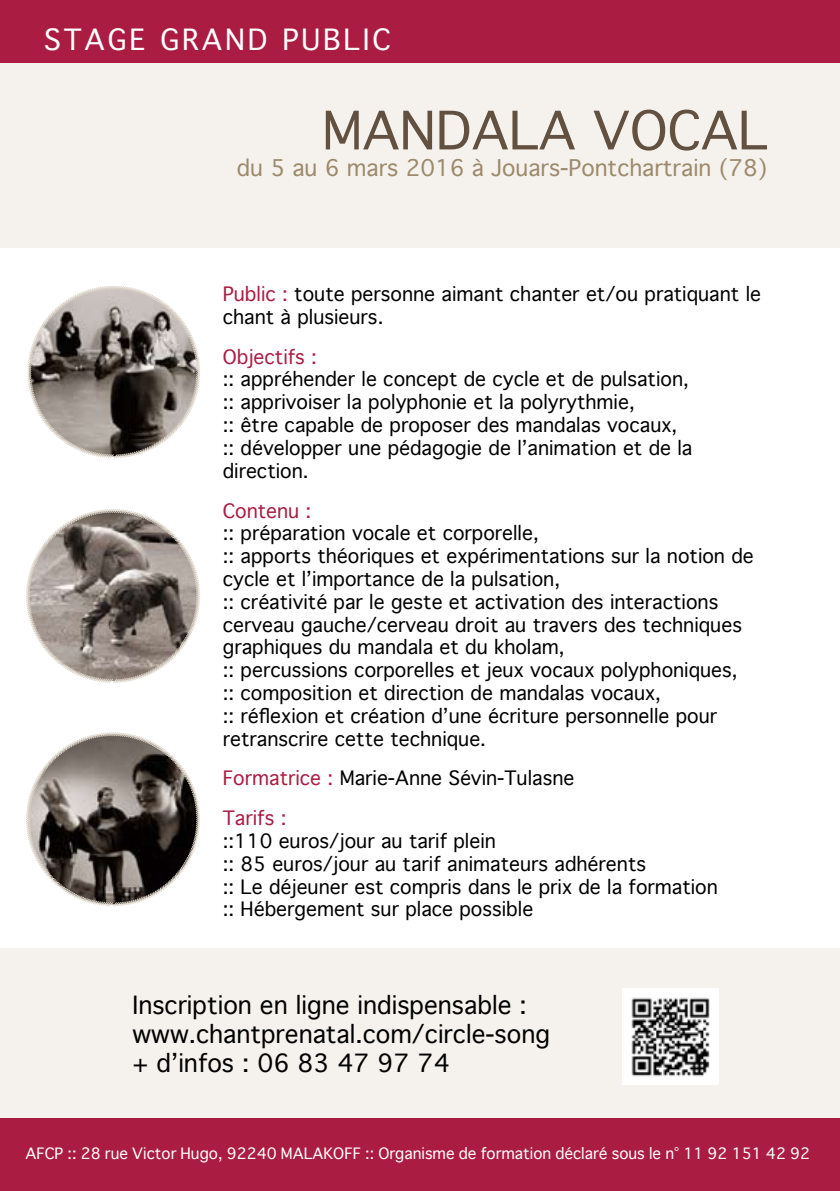
<style>
.page{position:relative;width:840px;height:1191px;background:#fff}
.page>*{position:absolute;margin:0;border:0;box-sizing:border-box;transform-origin:0 0}
.t1{font:51px "Geneva";color:#625040}
.t2{font:28px "Geneva";letter-spacing:.1em;color:#fff}
.t3{font:24px/28.8px "Geneva";color:#000}
.t4{font:22px "Geneva";color:#9d896b}
.t5{font:19px/22.8px "Geneva";color:#000}
.t6{font:19px "Geneva";color:#ab1c43}
.t7{font:15px "Geneva";color:#fff}
.s1{color:#ab1c43}
</style>
<div class="page">
<div style="left:0;top:40px;width:839px;height:1079px;background:#f5f2ee"></div>
<div style="left:0;top:248px;width:839px;height:943px;background:#fff"></div>
<div style="left:0;top:948px;width:839px;height:180px;background:#f5f2ee"></div>
<svg style="left:26px;top:509px;width:174px;height:174px"></svg>
<svg style="left:26px;top:732px;width:174px;height:174px"></svg>
<svg style="left:27px;top:286px;width:173px;height:172px"></svg>
<div style="left:0;top:0;width:839px;height:62px;background:#ab1c43"></div>
<img style="left:622px;top:988px;width:96px;height:97px">
<div style="left:0;top:1119px;width:839px;height:72px;background:#ab1c43"></div>
<h2 class="t2" style="left:44px;top:16px;width:348px">STAGE GRAND PUBLIC</h2>
<h1 class="t1" style="left:322px;top:87px;width:447px">MANDALA VOCAL</h1>
<p class="t4" style="left:237px;top:149px;width:532px">du 5 au 6 mars 2016 à Jouars-Pontchartrain (78)</p>
<p class="t5" style="left:223px;top:282px;width:539px"><span class="s1">Public :</span> toute personne aimant chanter et/ou pratiquant le chant à plusieurs.</p>
<p class="t6" style="left:223px;top:340px;width:96px">Objectifs :</p>
<p class="t5" style="left:223px;top:368px;width:471px">:: appréhender le concept de cycle et de pulsation, :: apprivoiser la polyphonie et la polyrythmie,<br>:: être capable de proposer des mandalas vocaux, :: développer une pédagogie de l’animation et de la direction.</p>
<p class="t6" style="left:223px;top:494px;width:90px">Contenu :</p>
<p class="t5" style="left:223px;top:521px;width:532px">:: préparation vocale et corporelle,<br>:: apports théoriques et expérimentations sur la notion de cycle et l’importance de la pulsation,<br>:: créativité par le geste et activation des interactions cerveau gauche/cerveau droit au travers des techniques graphiques du mandala et du kholam,<br>:: percussions corporelles et jeux vocaux polyphoniques, :: composition et direction de mandalas vocaux,<br>:: réflexion et création d’une écriture personnelle pour retranscrire cette technique.</p>
<p class="t5" style="left:223px;top:758px;width:353px;line-height:39.8px"><span class="s1">Formatrice :</span> Marie-Anne Sévin-Tulasne<br><span class="s1">Tarifs :</span></p>
<p class="t5" style="left:223px;top:829px;width:496px">::110 euros/jour au tarif plein<br>:: 85 euros/jour au tarif animateurs adhérents<br>:: Le déjeuner est compris dans le prix de la formation :: Hébergement sur place possible</p>
<p class="t3" style="left:132px;top:990px;width:419px">Inscription en ligne indispensable : www.chantprenatal.com/circle-song + d’infos : 06 83 47 97 74</p>
<p class="t7" style="left:26px;top:1140px;width:785px">AFCP :: 28 rue Victor Hugo, 92240 MALAKOFF :: Organisme de formation déclaré sous le n° 11 92 151 42 92</p>
</div>
